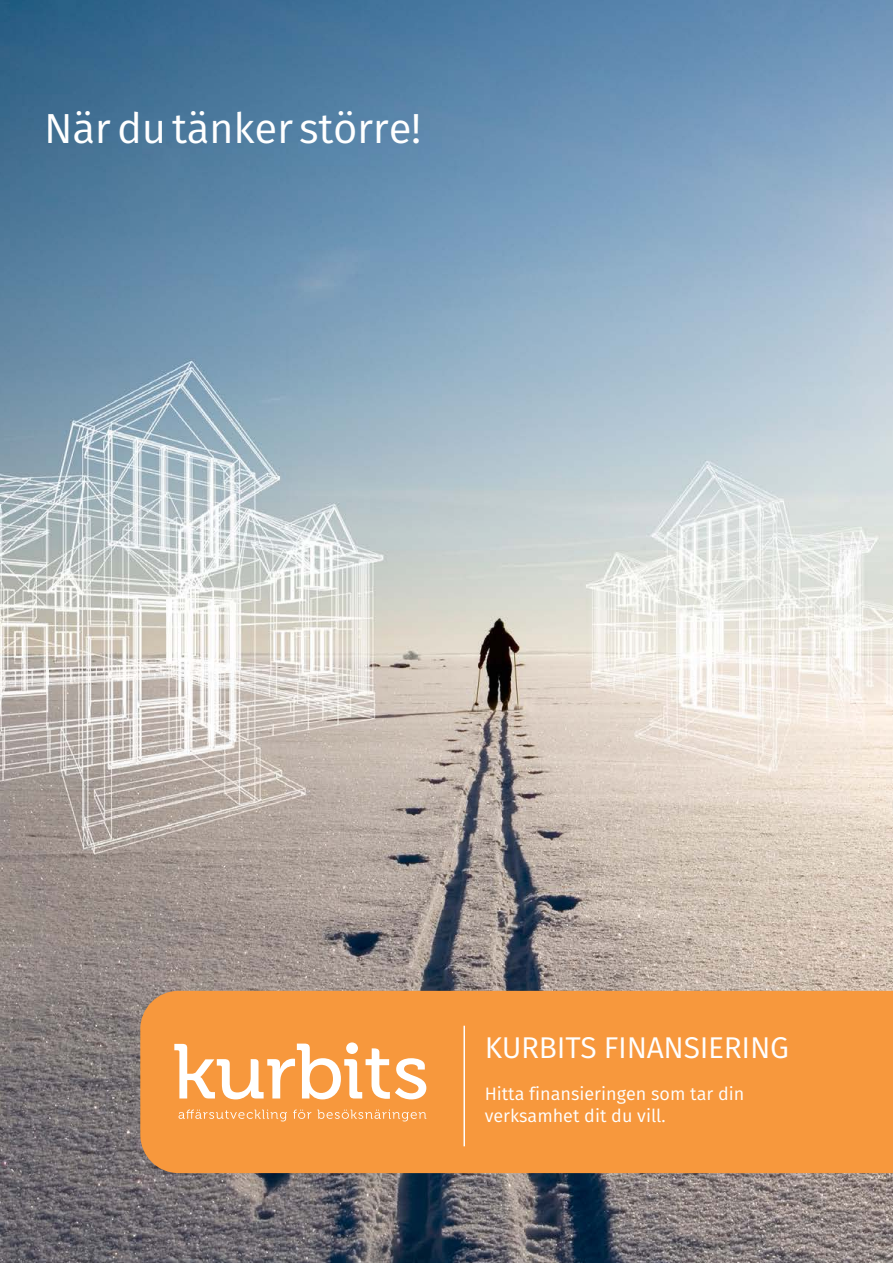
<style>
.page{position:relative;width:893px;height:1263px;background:#fff}
.page>*{position:absolute;margin:0;border:0;box-sizing:border-box;transform-origin:0 0}
.t1{font:42px "Fira Sans";letter-spacing:-.005em;color:#fff}
.Beskrivining_bröd{font:30px "Fira Sans";letter-spacing:-.01em;color:#fff}
.Beskrivining_bröd-2{font:18px/22px "Fira Sans";color:#fff}
</style>
<div class="page">
<img style="left:0;top:0;width:893px;height:1263px">
<div style="left:140px;top:991px;width:753px;height:182px;background:#f7983d"></div>
<hr style="left:463px;top:1026px;width:2px;height:120px;background:#fff">
<svg style="left:179px;top:1109px;width:108px;height:12px"></svg>
<svg style="left:293px;top:1109px;width:18px;height:10px"></svg>
<svg style="left:317px;top:1109px;width:109px;height:12px"></svg>
<svg style="left:174px;top:1043px;width:252px;height:56px"></svg>
<div style="left:346px;top:1042px;width:12px;height:12px;background:#fff;border-radius:50%"></div>
<h1 class="t1" style="left:44px;top:104px;width:379px">Närdutänker större!</h1>
<p class="Beskrivining_bröd" style="left:485px;top:1030px;width:306px">KURBITS FINANSIERING</p>
<p class="Beskrivining_bröd-2" style="left:485px;top:1082px;width:261px">Hitta finansieringen som tar din verksamhet dit du vill.</p>
</div>
